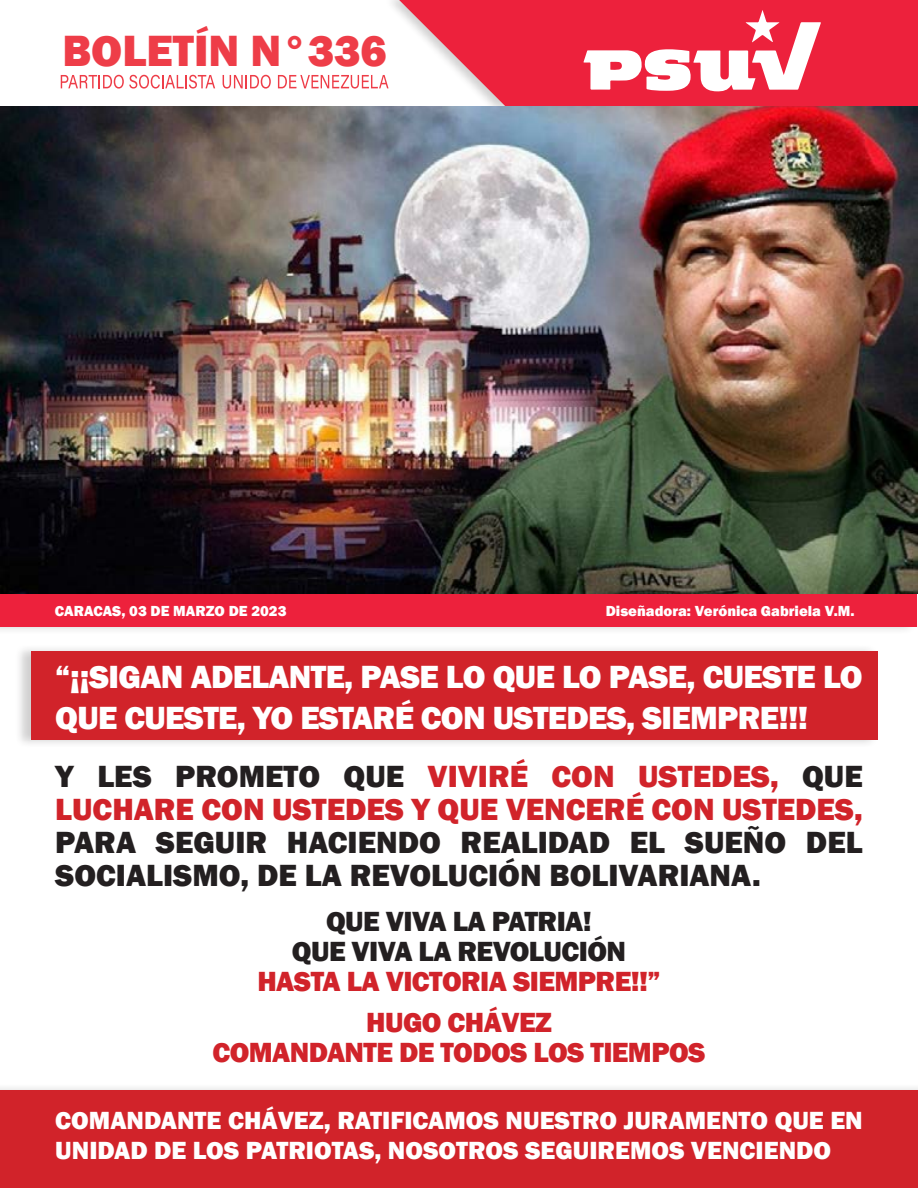
<style>
.page{position:relative;width:918px;height:1188px;background:#fff}
.page>*{position:absolute;margin:0;border:0;box-sizing:border-box;transform-origin:0 0}
.t1{font:800 45px "Franklin Gothic";color:#ee3d48}
.t2{font:800 33px/40.5px "Franklin Gothic";letter-spacing:-.02em;color:#fff}
.t3{font:800 31.5px/33px "Franklin Gothic";color:#231f20;text-align:justify}
.t4{font:800 28.5px "Franklin Gothic";letter-spacing:-.02em;color:#d1232a}
.t5{font:800 28.5px "Franklin Gothic";letter-spacing:-.02em;color:#231f20}
.t6{font:800 25.5px/30px "Franklin Gothic";color:#fff}
.t7{font:800 15px "Franklin Gothic";color:#fff}
.s1{color:#d1232a}
</style>
<div class="page">
<div style="left:0;top:1082px;width:918px;height:106px;background:#f8f8f8"></div>
<div style="left:0;top:1090px;width:918px;height:98px;background:#d1232a"></div>
<div style="left:1px;top:123px;width:916px;height:504px;background:#ed213c"></div>
<svg style="left:399px;top:0;width:519px;height:106px;fill:#ed213c"></svg>
<svg style="left:61px;top:75px;width:154px;height:14px"></svg>
<svg style="left:223px;top:75px;width:48px;height:14px"></svg>
<svg style="left:278px;top:75px;width:111px;height:14px"></svg>
<hr style="left:0;top:106px;width:918px;height:2px;background:#d1232a">
<svg style="left:583px;top:10px;width:238px;height:82px"></svg>
<img style="left:1px;top:106px;width:917px;height:488px">
<div style="left:14px;top:643px;width:864px;height:105px;background:#231f20;opacity:.21"></div>
<div style="left:31px;top:651px;width:847px;height:89px;background:#d1232a"></div>
<p class="t1" style="left:62px;top:22px;width:326px">BOLETÍN N°336</p>
<p class="t7" style="left:55px;top:602px;width:233px">CARACAS, 03 DE MARZO DE 2023</p>
<p class="t7" style="left:606px;top:601px;width:250px">Diseñadora: Verónica Gabriela V.M.</p>
<p class="t2" style="left:55px;top:657px;width:809px">“¡¡SIGAN ADELANTE, PASE LO QUE LO PASE, CUESTE LO<br>QUE CUESTE, YO ESTARÉ CON USTEDES, SIEMPRE!!!</p>
<p class="t3" style="left:55px;top:760px;width:809px">Y LES PROMETO QUE <span class="s1">VIVIRÉ CON USTEDES,</span> QUE <span class="s1">LUCHARE CON USTEDES Y QUE VENCERÉ CON USTEDES, </span>PARA SEGUIR HACIENDO REALIDAD EL SUEÑO DEL SOCIALISMO, DE LA REVOLUCIÓN BOLIVARIANA.</p>
<p class="t5" style="left:326px;top:903px;width:267px">QUE VIVA LA PATRIA!</p>
<p class="t5" style="left:292px;top:933px;width:336px">QUE VIVA LA REVOLUCIÓN</p>
<p class="t4" style="left:257px;top:963px;width:405px">HASTA LA VICTORIA SIEMPRE!!”</p>
<p class="t4" style="left:366px;top:1004px;width:187px">HUGO CHÁVEZ</p>
<p class="t4" style="left:212px;top:1034px;width:495px">COMANDANTE DE TODOS LOS TIEMPOS</p>
<p class="t6" style="left:55px;top:1106px;width:809px">COMANDANTE CHÁVEZ, RATIFICAMOS NUESTRO JURAMENTO QUE EN<br>UNIDAD DE LOS PATRIOTAS, NOSOTROS SEGUIREMOS VENCIENDO</p>
</div>
